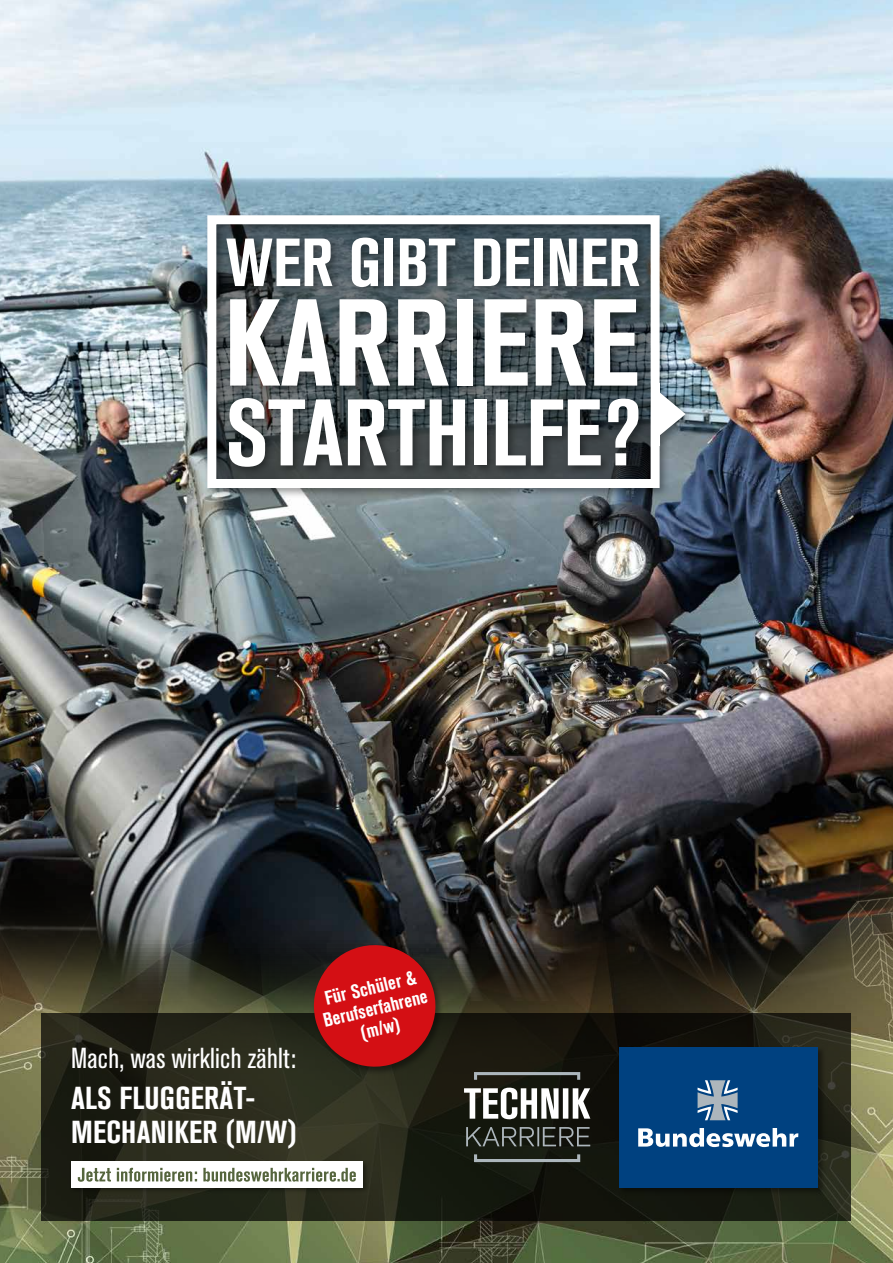
<style>
.page{position:relative;width:893px;height:1263px;background:#fff}
.page>*{position:absolute;margin:0;border:0;box-sizing:border-box;transform-origin:0 0}
.t1{font:700 condensed 122.25px "Akzidenz Grotesk BQ";color:#fff}
.t2{font:700 condensed 93.45px "Akzidenz Grotesk BQ";color:#fff}
.t3{font:700 condensed 67.35px "Akzidenz Grotesk BQ";color:#fff}
.t4{font:700 condensed 31.5px/34.3px "Akzidenz Grotesk BQ";letter-spacing:.01em;color:#fff}
.t5{font:condensed 28.65px "Akzidenz Grotesk BQ";letter-spacing:.01em;color:#fff}
.t6{font:700 condensed 19.5px/21px "Akzidenz Grotesk BQ";color:#fff;text-align:center}
</style>
<div class="page">
<img style="left:0;top:0;width:893px;height:799px">
<img style="left:0;top:799px;width:893px;height:464px">
<svg style="left:42px;top:1013px;width:809px;height:208px;background:#202115"></svg>
<div style="left:69px;top:1160px;width:300px;height:34px;background:#000;opacity:.4"></div>
<div style="left:71px;top:1162px;width:292px;height:26px;background:#fff"></div>
<svg style="left:78px;top:1168px;width:278px;height:14px"></svg>
<div style="left:203px;top:211px;width:468px;height:288px;background:#000;opacity:.4"></div>
<svg style="left:203px;top:211px;width:461px;height:281px"></svg>
<div style="left:225px;top:394px;width:424px;height:84px;background:#000;opacity:.4"></div>
<div style="left:222px;top:234px;width:427px;height:63px;background:#000;opacity:.4"></div>
<div style="left:655px;top:389px;width:41px;height:57px;background:#000;opacity:.4"></div>
<svg style="left:659px;top:392px;width:27px;height:44px"></svg>
<div style="left:226px;top:295px;width:422px;height:102px;background:#000;opacity:.4"></div>
<div style="left:618px;top:1046px;width:208px;height:150px;background:#000;opacity:.4"></div>
<div style="left:619px;top:1047px;width:198px;height:141px;background:#004180"></div>
<svg style="left:638px;top:1128px;width:160px;height:19px"></svg>
<svg style="left:698px;top:1080px;width:40px;height:40px"></svg>
<svg style="left:474px;top:1154px;width:106px;height:8px"></svg>
<svg style="left:474px;top:1072px;width:106px;height:8px"></svg>
<svg style="left:466px;top:1127px;width:124px;height:19px;background:#3e423e"></svg>
<svg style="left:464px;top:1088px;width:126px;height:31px"></svg>
<div style="left:312px;top:944px;width:132px;height:131px;background:#000;opacity:.4"></div>
<svg style="left:308px;top:939px;width:134px;height:134px;background:#941617"></svg>
<div style="left:653px;top:384px;width:6px;height:62px;background:#fff"></div>
<h3 class="t3" style="left:226px;top:224px;width:416px">WER GIBT DEINER</h3>
<h1 class="t1" style="left:224px;top:273px;width:417px">KARRIERE</h1>
<h2 class="t2" style="left:225px;top:379px;width:417px">STARTHILFE?</h2>
<h3 class="t5" style="left:71px;top:1042px;width:226px">Mach, was wirklich zählt:</h3>
<h3 class="t4" style="left:71px;top:1081px;width:227px">ALS FLUGGERÄT-<br>MECHANIKER (M/W)</h3>
<p class="t6" style="left:316px;top:990px;width:108px;rotate:-14deg">Für Schüler &amp;<br>Berufserfahrene (m/w)</p>
</div>
